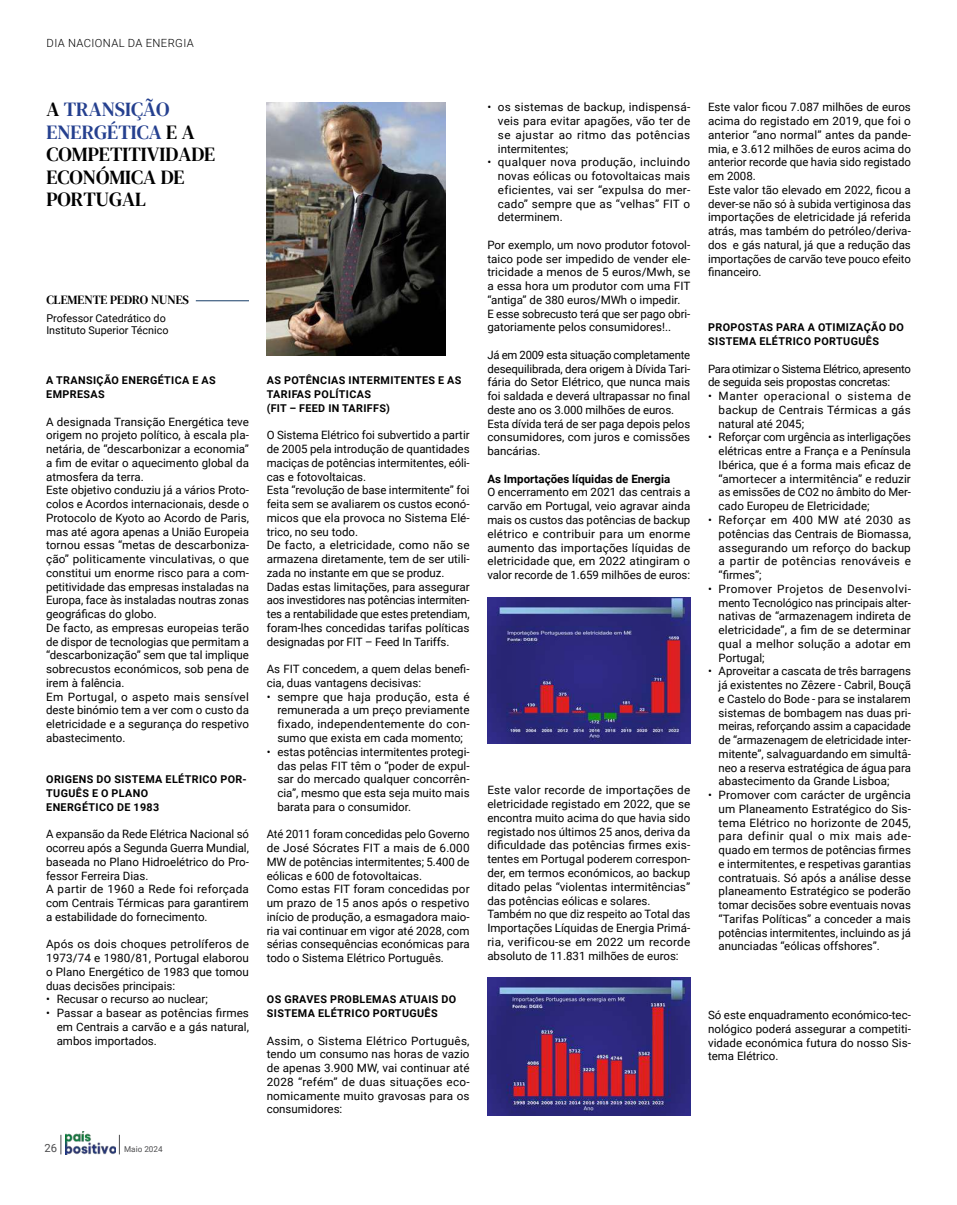
<style>
.page{position:relative;width:957px;height:1205px;background:#fff}
.page>*{position:absolute;margin:0;border:0;box-sizing:border-box;transform-origin:0 0}
.t1{font:20px/22.5px "DM Serif Text";color:#000}
.t2{font:12.5px "DM Serif Text";color:#000}
.t3{font:11.5px/13.8px "Roboto";color:#000;text-align:justify}
.t4{font:11.5px/13.8px "Roboto";letter-spacing:-.025em;color:#000}
.t5{font:700 11.5px "Roboto";color:#000}
.t6{font:300 11.25px "Roboto";letter-spacing:.035em;color:#000}
.t7{font:11.25px "Roboto";color:#4d4d4f}
.t8{font:700 10.75px/13.8px "Roboto";letter-spacing:.035em;color:#000}
.t9{font:10.75px/12.9px "Roboto";color:#000}
.t10{font:8.12px "Roboto";color:#4d4d4f}
.s1{color:#25408f}
</style>
<div class="page">
<img style="left:65px;top:1132px;width:51px;height:22px">
<svg style="left:61px;top:1135px;width:1px;height:19px"></svg>
<svg style="left:119px;top:1135px;width:1px;height:19px"></svg>
<hr style="left:196px;top:300px;width:53px;height:1px;background:#163c66">
<img style="left:267px;top:103px;width:178px;height:252px">
<img style="left:487px;top:597px;width:203px;height:147px">
<img style="left:487px;top:978px;width:203px;height:137px">
<p class="t6" style="left:47px;top:36px;width:149px">DIA NACIONAL DA ENERGIA</p>
<h1 class="t1" style="left:46px;top:98px;width:170px">A <span class="s1">TRANSIÇÃO<br>ENERGÉTICA</span> E A<br>COMPETITIVIDADE<br>ECONÓMICA DE<br>PORTUGAL</h1>
<p class="t3" style="left:708px;top:100px;width:204px;text-align:left">Este valor ficou 7.087 milhões de euros acima do registado em 2019, que foi o anterior “ano normal” antes da pande&shy;mia, e 3.612 milhões de euros acima do anterior recorde que havia sido registado em 2008.<br>Este valor tão elevado em 2022, ficou a dever-se não só à subida vertiginosa das importações de eletricidade já referida atrás, mas também do petróleo/deriva&shy;dos e gás natural, já que a redução das importações de carvão teve pouco efeito financeiro.</p>
<p class="t3" style="left:498px;top:100px;width:194px;text-indent:-11px">• os sistemas de backup, indispensá&shy;veis para evitar apagões, vão ter de se ajustar ao ritmo das potências intermitentes;</p>
<p class="t3" style="left:498px;top:155px;width:194px;text-indent:-11px">• qualquer nova produção, incluindo novas eólicas ou fotovoltaicas mais eficientes, vai ser “expulsa do mer&shy;cado” sempre que as “velhas” FIT o determinem.</p>
<p class="t3" style="left:487px;top:237px;width:205px;text-align:left">Por exemplo, um novo produtor fotovol&shy;taico pode ser impedido de vender ele&shy;tricidade a menos de 5 euros/Mwh, se a essa hora um produtor com uma FIT “antiga” de 380 euros/MWh o impedir.<br>E esse sobrecusto terá que ser pago obri&shy;gatoriamente pelos consumidores!..</p>
<p class="t3" style="left:487px;top:347px;width:204px;text-align:left">Já em 2009 esta situação completamente desequilibrada, dera origem à Dívida Tari&shy;fária do Setor Elétrico, que nunca mais foi saldada e deverá ultrapassar no final deste ano os 3.000 milhões de euros.<br>Esta dívida terá de ser paga depois pelos consumidores, com juros e comissões bancárias.</p>
<p class="t5" style="left:487px;top:470px;width:184px">As Importações líquidas de Energia</p>
<p class="t3" style="left:487px;top:485px;width:204px">O encerramento em 2021 das centrais a carvão em Portugal, veio agravar ainda mais os custos das potências de backup elétrico e contribuir para um enorme aumento das importações líquidas de eletricidade que, em 2022 atingiram o valor recorde de 1.659 milhões de euros:</p>
<p class="t2" style="left:46px;top:292px;width:144px">CLEMENTE PEDRO NUNES</p>
<p class="t9" style="left:46px;top:311px;width:124px">Professor Catedrático do<br>Instituto Superior Técnico</p>
<p class="t8" style="left:46px;top:373px;width:171px">A TRANSIÇÃO ENERGÉTICA E AS<br>EMPRESAS</p>
<p class="t3" style="left:46px;top:414px;width:204px;text-align:left">A designada Transição Energética teve origem no projeto político, à escala pla&shy;netária, de “descarbonizar a economia” a fim de evitar o aquecimento global da atmosfera da terra.<br>Este objetivo conduziu já a vários Proto&shy;colos e Acordos internacionais, desde o Protocolo de Kyoto ao Acordo de Paris, mas até agora apenas a União Europeia tornou essas “metas de descarboniza&shy;ção” politicamente vinculativas, o que constitui um enorme risco para a com&shy;petitividade das empresas instaladas na Europa, face às instaladas noutras zonas geográficas do globo.<br>De facto, as empresas europeias terão de dispor de tecnologias que permitam a “descarbonização” sem que tal implique sobrecustos económicos, sob pena de irem à falência.<br>Em Portugal, o aspeto mais sensível deste binómio tem a ver com o custo da eletricidade e a segurança do respetivo abastecimento.</p>
<p class="t8" style="left:46px;top:772px;width:202px">ORIGENS DO SISTEMA ELÉTRICO POR-<br>TUGUÊS E O PLANO<br>ENERGÉTICO DE 1983</p>
<p class="t3" style="left:46px;top:827px;width:204px;text-align:left">A expansão da Rede Elétrica Nacional só ocorreu após a Segunda Guerra Mundial, baseada no Plano Hidroelétrico do Pro&shy;fessor Ferreira Dias.<br>A partir de 1960 a Rede foi reforçada com Centrais Térmicas para garantirem a estabilidade do fornecimento.</p>
<p class="t3" style="left:46px;top:937px;width:204px">Após os dois choques petrolíferos de 1973/74 e 1980/81, Portugal elaborou o Plano Energético de 1983 que tomou duas decisões principais:</p>
<p class="t3" style="left:46px;top:992px;width:163px">• Recusar o recurso ao nuclear;</p>
<p class="t3" style="left:57px;top:1005px;width:194px;text-indent:-11px">• Passar a basear as potências firmes em Centrais a carvão e a gás natural, ambos importados.</p>
<p class="t8" style="left:708px;top:320px;width:197px">PROPOSTAS PARA A OTIMIZAÇÃO DO<br>SISTEMA ELÉTRICO PORTUGUÊS</p>
<p class="t4" style="left:708px;top:361px;width:204px">Para otimizar o Sistema Elétrico, apresento de seguida seis propostas concretas:</p>
<p class="t3" style="left:718px;top:389px;width:194px;text-indent:-11px">• Manter operacional o sistema de backup de Centrais Térmicas a gás natural até 2045;</p>
<p class="t3" style="left:718px;top:430px;width:194px;text-indent:-11px">• Reforçar com urgência as interligações elétricas entre a França e a Península Ibérica, que é a forma mais eficaz de “amortecer a intermitência” e reduzir as emissões de CO2 no âmbito do Mer&shy;cado Europeu de Eletricidade;</p>
<p class="t3" style="left:718px;top:512px;width:194px;text-indent:-11px">• Reforçar em 400 MW até 2030 as potências das Centrais de Biomassa, assegurando um reforço do backup a partir de potências renováveis e “firmes”;</p>
<p class="t3" style="left:718px;top:581px;width:194px;text-indent:-11px">• Promover Projetos de Desenvolvi&shy;mento Tecnológico nas principais alter&shy;nativas de “armazenagem indireta de eletricidade”, a fim de se determinar qual a melhor solução a adotar em Portugal;</p>
<p class="t3" style="left:718px;top:664px;width:194px;text-indent:-11px">• Aproveitar a cascata de três barragens já existentes no Zêzere - Cabril, Bouçã e Castelo do Bode - para se instalarem sistemas de bombagem nas duas pri&shy;meiras, reforçando assim a capacidade de “armazenagem de eletricidade inter&shy;mitente”, salvaguardando em simultâ&shy;neo a reserva estratégica de água para abastecimento da Grande Lisboa;</p>
<p class="t3" style="left:718px;top:787px;width:194px;text-indent:-11px">• Promover com carácter de urgência um Planeamento Estratégico do Sis&shy;tema Elétrico no horizonte de 2045, para definir qual o mix mais ade&shy;quado em termos de potências firmes e intermitentes, e respetivas garantias contratuais. Só após a análise desse planeamento Estratégico se poderão tomar decisões sobre eventuais novas “Tarifas Políticas” a conceder a mais potências intermitentes, incluindo as já anunciadas “eólicas offshores”.</p>
<p class="t8" style="left:267px;top:373px;width:196px">AS POTÊNCIAS INTERMITENTES E AS<br>TARIFAS POLÍTICAS<br>(FIT – FEED IN TARIFFS)</p>
<p class="t3" style="left:267px;top:428px;width:204px;text-align:left">O Sistema Elétrico foi subvertido a partir de 2005 pela introdução de quantidades maciças de potências intermitentes, eóli&shy;cas e fotovoltaicas.<br>Esta “revolução de base intermitente” foi feita sem se avaliarem os custos econó&shy;micos que ela provoca no Sistema Elé&shy;trico, no seu todo.<br>De facto, a eletricidade, como não se armazena diretamente, tem de ser utili&shy;zada no instante em que se produz.<br>Dadas estas limitações, para assegurar aos investidores nas potências intermiten&shy;tes a rentabilidade que estes pretendiam, foram-lhes concedidas tarifas políticas designadas por FIT – Feed In Tariffs.</p>
<p class="t3" style="left:267px;top:662px;width:204px">As FIT concedem, a quem delas benefi&shy;cia, duas vantagens decisivas:</p>
<p class="t3" style="left:277px;top:689px;width:194px;text-indent:-11px">• sempre que haja produção, esta é remunerada a um preço previamente fixado, independentemente do con&shy;sumo que exista em cada momento;</p>
<p class="t3" style="left:277px;top:744px;width:194px;text-indent:-11px">• estas potências intermitentes protegi&shy;das pelas FIT têm o “poder de expul&shy;sar do mercado qualquer concorrên&shy;cia”, mesmo que esta seja muito mais barata para o consumidor.</p>
<p class="t3" style="left:267px;top:827px;width:204px;text-align:left">Até 2011 foram concedidas pelo Governo de José Sócrates FIT a mais de 6.000<br>MW de potências intermitentes; 5.400 de eólicas e 600 de fotovoltaicas.<br>Como estas FIT foram concedidas por um prazo de 15 anos após o respetivo início de produção, a esmagadora maio&shy;ria vai continuar em vigor até 2028, com sérias consequências económicas para todo o Sistema Elétrico Português.</p>
<p class="t8" style="left:267px;top:992px;width:191px">OS GRAVES PROBLEMAS ATUAIS DO<br>SISTEMA ELÉTRICO PORTUGUÊS</p>
<p class="t3" style="left:267px;top:1033px;width:204px">Assim, o Sistema Elétrico Português, tendo um consumo nas horas de vazio de apenas 3.900 MW, vai continuar até 2028 “refém” de duas situações eco&shy;nomicamente muito gravosas para os consumidores:</p>
<p class="t3" style="left:487px;top:783px;width:204px;text-align:left">Este valor recorde de importações de eletricidade registado em 2022, que se encontra muito acima do que havia sido registado nos últimos 25 anos, deriva da dificuldade das potências firmes exis&shy;tentes em Portugal poderem correspon&shy;der, em termos económicos, ao backup ditado pelas “violentas intermitências” das potências eólicas e solares.<br>Também no que diz respeito ao Total das Importações Líquidas de Energia Primá&shy;ria, verificou-se em 2022 um recorde absoluto de 11.831 milhões de euros:</p>
<p class="t3" style="left:708px;top:1007px;width:204px">Só este enquadramento económico-tec&shy;nológico poderá assegurar a competiti&shy;vidade económica futura do nosso Sis&shy;tema Elétrico.</p>
<p class="t7" style="left:44px;top:1139px;width:14px">26</p>
<p class="t10" style="left:124px;top:1143px;width:40px">Maio 2024</p>
</div>
